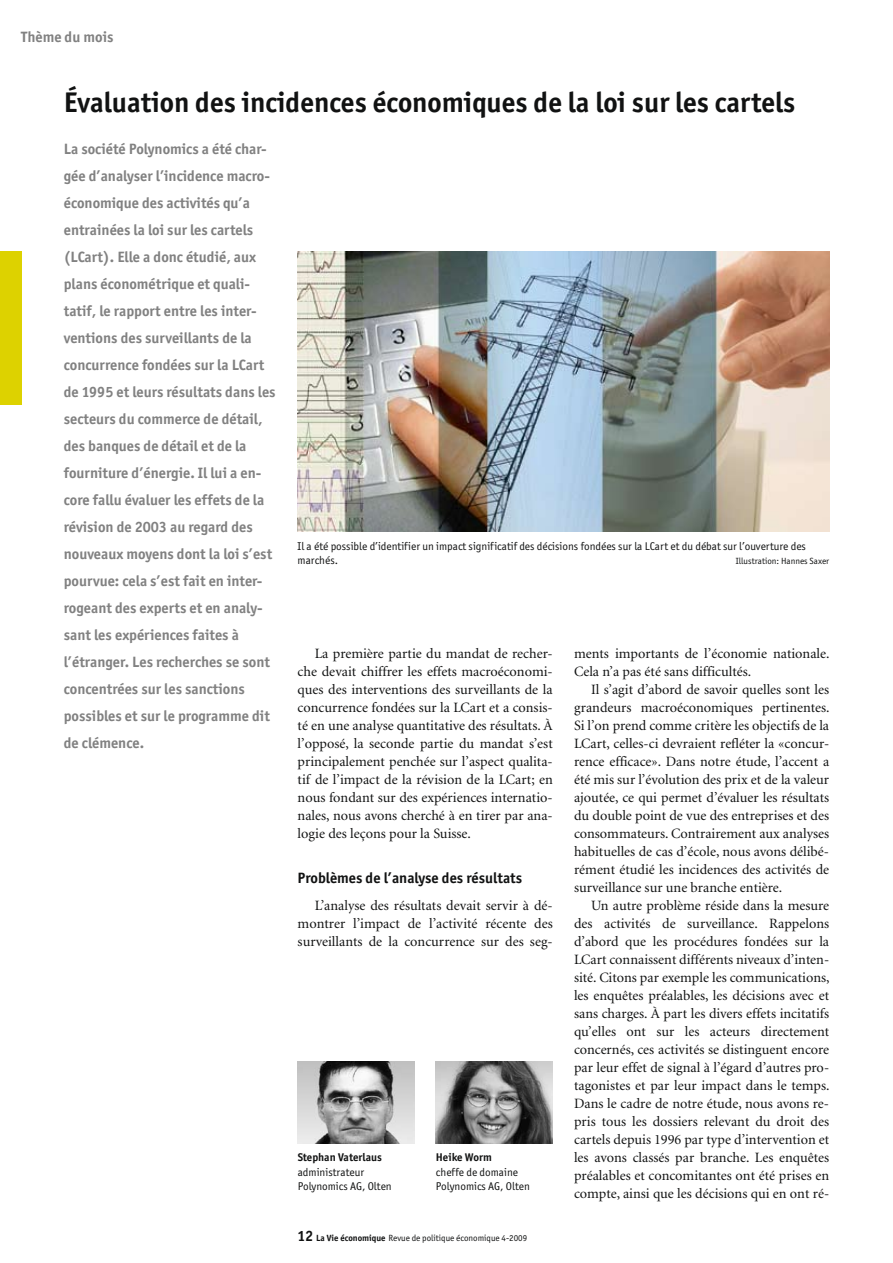
<style>
.page{position:relative;width:893px;height:1263px;background:#fff}
.page>*{position:absolute;margin:0;border:0;box-sizing:border-box;transform-origin:0 0}
.t1{font:700 28.5px "Officina San ITC";color:#111212}
.t2{font:700 15px/27px "Officina San ITC";color:#818181}
.t3{font:700 15px "Officina San ITC";color:#111212}
.t4{font:14.25px/18px "Minion";color:#111212;text-align:justify}
.t5{font:11.25px/14.2px "Officina San ITC";color:#111212}
.t6{font:700 11.25px "Officina San ITC";color:#111212}
.t7{font:9px "Officina San ITC";color:#111212}
.s1{font-weight:700;font-size:15px}
.s2{font-weight:700}
</style>
<div class="page">
<div style="left:0;top:252px;width:21px;height:153px;background:#ddd200"></div>
<img style="left:436px;top:1062px;width:117px;height:82px">
<img style="left:298px;top:1062px;width:117px;height:82px">
<img style="left:298px;top:251px;width:531px;height:280px">
<p class="t2" style="left:21px;top:23px;width:94px">Thème du mois</p>
<h1 class="t1" style="left:64px;top:84px;width:733px">Évaluation des incidences économiques de la loi sur les cartels</h1>
<p class="t2" style="left:64px;top:136px;width:213px">La société Polynomics a été char&shy;gée d’analyser l’incidence macro&shy;économique des activités qu’a entrainées la loi sur les cartels (LCart). Elle a donc étudié, aux plans économétrique et quali&shy;tatif, le rapport entre les inter&shy;ventions des surveillants de la concurrence fondées sur la LCart de 1995 et leurs résultats dans les secteurs du commerce de détail, des banques de détail et de la fourniture d’énergie. Il lui a en&shy;core fallu évaluer les effets de la révision de 2003 au regard des nouveaux moyens dont la loi s’est pourvue: cela s’est fait en inter&shy;rogeant des experts et en analy&shy;sant les expériences faites à l’étranger. Les recherches se sont concentrées sur les sanctions possibles et sur le programme dit de clémence.</p>
<p class="t5" style="left:298px;top:539px;width:510px">Il a été possible d’identifier un impact significatif des décisions fondées sur la LCart et du débat sur l’ouverture des marchés.</p>
<p class="t7" style="left:736px;top:556px;width:95px">Illustration: Hannes Saxer</p>
<p class="t4" style="left:298px;top:644px;width:257px;text-indent:17px">La première partie du mandat de recher&shy;che devait chiffrer les effets macroéconomi&shy;ques des interventions des surveillants de la concurrence fondées sur la LCart et a consis&shy;té en une analyse quantitative des résultats. À l’opposé, la seconde partie du mandat s’est principalement penchée sur l’aspect qualita&shy;tif de l’impact de la révision de la LCart; en nous fondant sur des expériences internatio&shy;nales, nous avons cherché à en tirer par ana&shy;logie des leçons pour la Suisse.</p>
<p class="t3" style="left:298px;top:868px;width:226px">Problèmes de l’analyse des résultats</p>
<p class="t4" style="left:298px;top:896px;width:257px;text-indent:17px">L’analyse des résultats devait servir à dé&shy;montrer l’impact de l’activité récente des surveillants de la concurrence sur des seg-</p>
<p class="t6" style="left:298px;top:1151px;width:86px">Stephan Vaterlaus</p>
<p class="t5" style="left:298px;top:1165px;width:96px">administrateur<br>Polynomics AG, Olten</p>
<p class="t6" style="left:436px;top:1151px;width:58px">Heike Worm</p>
<p class="t5" style="left:436px;top:1165px;width:96px">cheffe de domaine<br>Polynomics AG, Olten</p>
<p class="t7" style="left:298px;top:1232px;width:231px"><span class="s1">12</span> <span class="s2">La Vie économique</span> Revue de politique économique 4-2009</p>
<p class="t4" style="left:574px;top:644px;width:257px">ments importants de l’économie nationale.<br>Cela n’a pas été sans difficultés.</p>
<p class="t4" style="left:574px;top:680px;width:257px;text-indent:17px">Il s’agit d’abord de savoir quelles sont les grandeurs macroéconomiques pertinentes.<br>Si l’on prend comme critère les objectifs de la LCart, celles-ci devraient refléter la «concur&shy;rence efficace». Dans notre étude, l’accent a été mis sur l’évolution des prix et de la valeur ajoutée, ce qui permet d’évaluer les résultats du double point de vue des entreprises et des consommateurs. Contrairement aux analyses habituelles de cas d’école, nous avons délibé&shy;rément étudié les incidences des activités de surveillance sur une branche entière.</p>
<p class="t4" style="left:574px;top:896px;width:257px;text-indent:17px">Un autre problème réside dans la mesure des activités de surveillance. Rappelons d’abord que les procédures fondées sur la LCart connaissent différents niveaux d’inten&shy;sité. Citons par exemple les communications, les enquêtes préalables, les décisions avec et sans charges. À part les divers effets incitatifs qu’elles ont sur les acteurs directement concernés, ces activités se distinguent encore par leur effet de signal à l’égard d’autres pro&shy;tagonistes et par leur impact dans le temps.<br>Dans le cadre de notre étude, nous avons re&shy;pris tous les dossiers relevant du droit des cartels depuis 1996 par type d’intervention et les avons classés par branche. Les enquêtes préalables et concomitantes ont été prises en compte, ainsi que les décisions qui en ont ré-</p>
</div>
